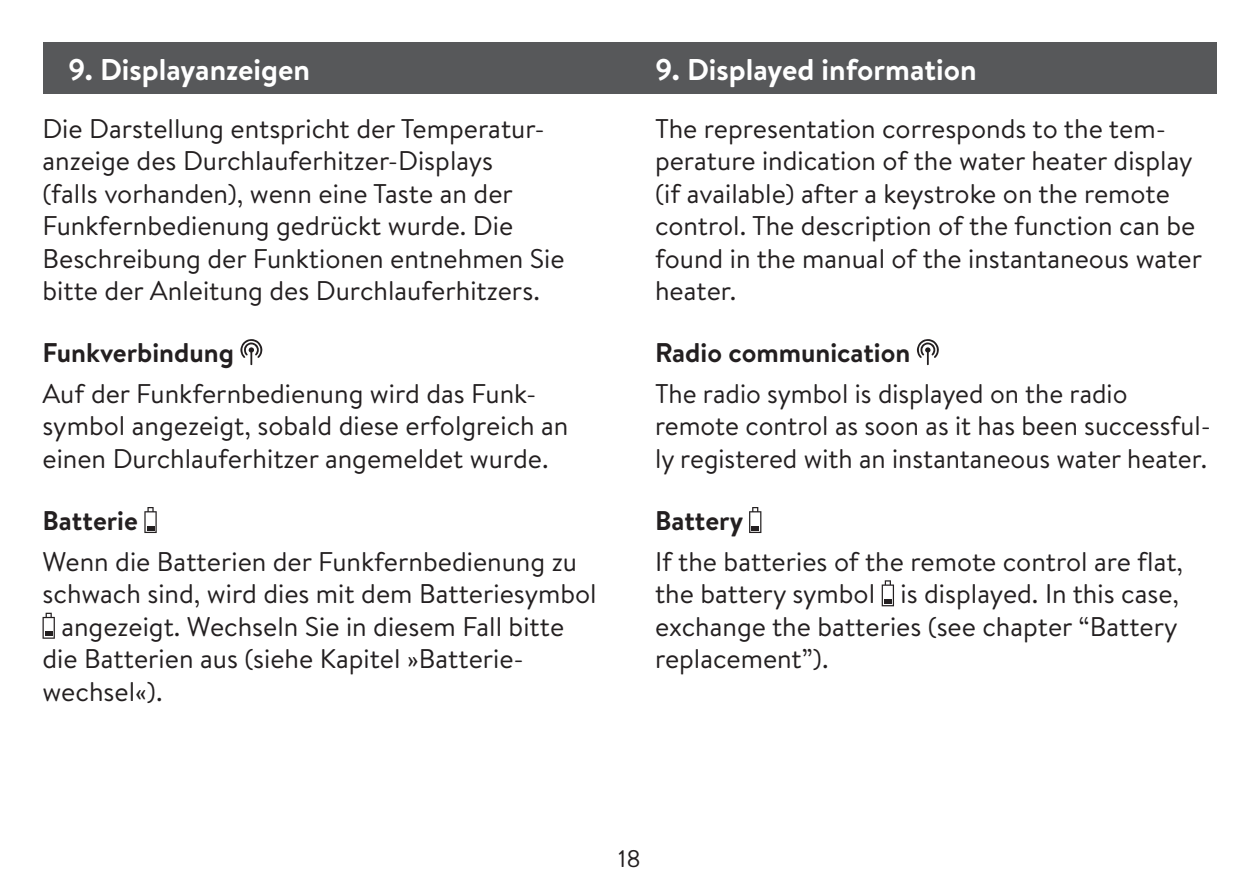
<style>
.page{position:relative;width:1259px;height:893px;background:#fff}
.page>*{position:absolute;margin:0;border:0;box-sizing:border-box;transform-origin:0 0}
.t1{font:700 30px "Brandon Text";color:#fff}
.t2{font:27px/32.4px "Brandon Text";color:#231f20}
.t3{font:700 27px "Brandon Text";color:#231f20}
.t4{font:24px "Brandon Text";color:#231f20}
</style>
<div class="page">
<svg style="left:240px;top:339px;width:22px;height:26px"></svg>
<svg style="left:144px;top:507px;width:13px;height:26px"></svg>
<svg style="left:43px;top:613px;width:12px;height:26px"></svg>
<svg style="left:917px;top:339px;width:22px;height:26px"></svg>
<svg style="left:749px;top:507px;width:12px;height:26px"></svg>
<div style="left:751px;top:526px;width:8px;height:5px;background:#231f20"></div>
<svg style="left:881px;top:580px;width:13px;height:26px"></svg>
<div style="left:43px;top:43px;width:1173px;height:51px;background:#57585a"></div>
<p class="t1" style="left:68px;top:49px;width:244px">9. Displayanzeigen</p>
<p class="t1" style="left:655px;top:49px;width:323px">9. Displayed information</p>
<p class="t2" style="left:43px;top:112px;width:523px">Die Darstellung entspricht der Temperatur&shy;anzeige des Durchlauferhitzer-Displays<br>(falls vorhanden), wenn eine Taste an der Funkfernbedienung gedrückt wurde. Die Beschreibung der Funktionen entnehmen Sie bitte der Anleitung des Durchlauferhitzers.</p>
<p class="t3" style="left:43px;top:334px;width:193px">Funkverbindung</p>
<p class="t2" style="left:43px;top:377px;width:527px">Auf der Funkfernbedienung wird das Funk&shy;symbol angezeigt, sobald diese erfolgreich an einen Durchlauferhitzer angemeldet wurde.</p>
<p class="t3" style="left:43px;top:502px;width:97px">Batterie</p>
<p class="t2" style="left:43px;top:545px;width:536px">Wenn die Batterien der Funkfernbedienung zu</p>
<p class="t2" style="left:43px;top:577px;width:556px">schwach sind, wird dies mit dem Batteriesymbol</p>
<p class="t2" style="left:61px;top:610px;width:504px">angezeigt. Wechseln Sie in diesem Fall bitte</p>
<p class="t2" style="left:43px;top:642px;width:479px">die Batterien aus (siehe Kapitel »Batterie-</p>
<p class="t2" style="left:43px;top:675px;width:122px">wechsel«).</p>
<p class="t2" style="left:655px;top:112px;width:548px">The representation corresponds to the tem&shy;perature indication of the water heater display (if available) after a keystroke on the remote control. The description of the function can be found in the manual of the instantaneous water heater.</p>
<p class="t3" style="left:655px;top:334px;width:257px">Radio communication</p>
<p class="t2" style="left:655px;top:377px;width:557px">The radio symbol is displayed on the radio remote control as soon as it has been successful&shy;ly registered with an instantaneous water heater.</p>
<p class="t3" style="left:655px;top:502px;width:90px">Battery</p>
<p class="t2" style="left:655px;top:545px;width:529px">If the batteries of the remote control are flat, the battery symbol is displayed. In this case, exchange the batteries (see chapter “Battery replacement”).</p>
<p class="t4" style="left:618px;top:842px;width:24px">18</p>
</div>
